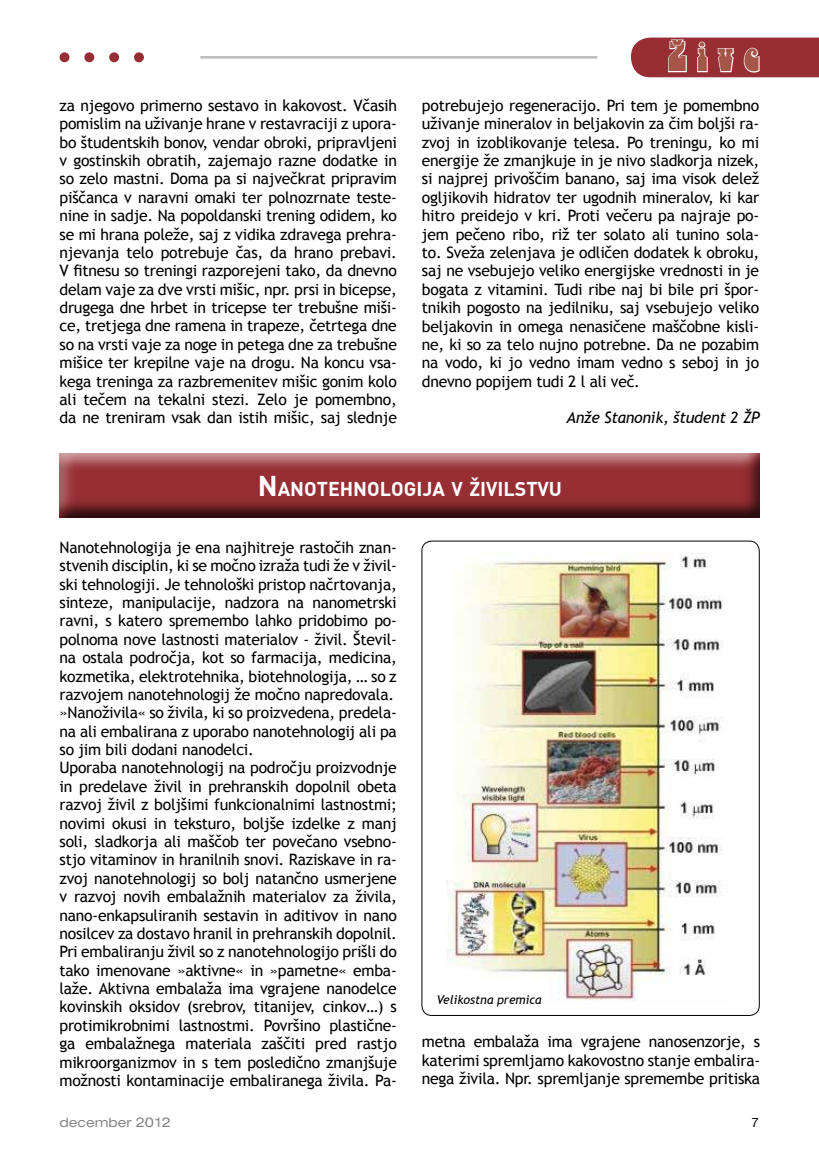
<style>
.page{position:relative;width:819px;height:1166px;background:#fff}
.page>*{position:absolute;margin:0;border:0;box-sizing:border-box;transform-origin:0 0}
.t1{font:43.75px "Bottleneck PEE";color:#a65549}
.t2{font:19.6px "DIN Bold";color:#fff}
.t3{font:15.75px/18.4px "Trebuchet MS";letter-spacing:-.015em;color:#000;text-align:justify}
.t4{font:italic 15.75px "Trebuchet MS";letter-spacing:-.015em;color:#000}
.t5{font:14px "Nimbus San DEE Regu Exte";color:#808285}
.t6{font:14px "Nimbus San DEE";color:#000}
.t7{font:italic 12.25px "Trebuchet MS";color:#000}
.s1{font-size:28px}
</style>
<div class="page">
<div style="left:60px;top:52px;width:9px;height:10px;background:#962e34;border-radius:50%"></div>
<div style="left:84px;top:52px;width:10px;height:10px;background:#962e34;border-radius:50%"></div>
<div style="left:109px;top:52px;width:10px;height:10px;background:#962e34;border-radius:50%"></div>
<div style="left:134px;top:52px;width:10px;height:10px;background:#962e34;border-radius:50%"></div>
<hr style="left:200px;top:56px;width:397px;height:3px;background:#bcbec0">
<svg style="left:631px;top:38px;width:188px;height:39px;background:#a1454a"></svg>
<div style="left:59px;top:452px;width:702px;height:66px;background:#000;opacity:.75"></div>
<img style="left:447px;top:552px;width:276px;height:449px">
<div style="left:426px;top:983px;width:123px;height:31px;background:#fff"></div>
<h1 class="t1" style="left:668px;top:35px;width:92px">Živc</h1>
<p class="t3" style="left:60px;top:96px;width:339px">za njegovo primerno sestavo in kakovost. Včasih pomislim na uživanje hrane v restavraciji z upora&shy;bo študentskih bonov, vendar obroki, pripravljeni v gostinskih obratih, zajemajo razne dodatke in so zelo mastni. Doma pa si največkrat pripravim piščanca v naravni omaki ter polnozrnate teste&shy;nine in sadje. Na popoldanski trening odidem, ko se mi hrana poleže, saj z vidika zdravega prehra&shy;njevanja telo potrebuje čas, da hrano prebavi.<br>V fitnesu so treningi razporejeni tako, da dnevno delam vaje za dve vrsti mišic, npr. prsi in bicepse, drugega dne hrbet in tricepse ter trebušne miši&shy;ce, tretjega dne ramena in trapeze, četrtega dne so na vrsti vaje za noge in petega dne za trebušne mišice ter krepilne vaje na drogu. Na koncu vsa&shy;kega treninga za razbremenitev mišic gonim kolo ali tečem na tekalni stezi. Zelo je pomembno, da ne treniram vsak dan istih mišic, saj slednje</p>
<p class="t3" style="left:422px;top:96px;width:339px">potrebujejo regeneracijo. Pri tem je pomembno uživanje mineralov in beljakovin za čim boljši ra&shy;zvoj in izoblikovanje telesa. Po treningu, ko mi energije že zmanjkuje in je nivo sladkorja nizek, si najprej privoščim banano, saj ima visok delež ogljikovih hidratov ter ugodnih mineralov, ki kar hitro preidejo v kri. Proti večeru pa najraje po&shy;jem pečeno ribo, riž ter solato ali tunino sola&shy;to. Sveža zelenjava je odličen dodatek k obroku, saj ne vsebujejo veliko energijske vrednosti in je bogata z vitamini. Tudi ribe naj bi bile pri špor&shy;tnikih pogosto na jedilniku, saj vsebujejo veliko beljakovin in omega nenasičene maščobne kisli&shy;ne, ki so za telo nujno potrebne. Da ne pozabim na vodo, ki jo vedno imam vedno s seboj in jo dnevno popijem tudi 2 l ali več.</p>
<p class="t4" style="left:566px;top:408px;width:195px">Anže Stanonik, študent 2 ŽP</p>
<p class="t2" style="left:258px;top:476px;width:306px"><span class="s1">N</span>ANOTEHNOLOGIJA V ŽIVILSTVU</p>
<p class="t3" style="left:60px;top:538px;width:339px;text-align:left">Nanotehnologija je ena najhitreje rastočih znan&shy;stvenih disciplin, ki se močno izraža tudi že v živil&shy;ski tehnologiji. Je tehnološki pristop načrtovanja, sinteze, manipulacije, nadzora na nanometrski ravni, s katero spremembo lahko pridobimo po&shy;polnoma nove lastnosti materialov - živil. Števil&shy;na ostala področja, kot so farmacija, medicina, kozmetika, elektrotehnika, biotehnologija, … so z razvojem nanotehnologij že močno napredovala. »Nanoživila« so živila, ki so proizvedena, predela&shy;na ali embalirana z uporabo nanotehnologij ali pa so jim bili dodani nanodelci.<br>Uporaba nanotehnologij na področju proizvodnje in predelave živil in prehranskih dopolnil obeta razvoj živil z boljšimi funkcionalnimi lastnostmi; novimi okusi in teksturo, boljše izdelke z manj soli, sladkorja ali maščob ter povečano vsebno&shy;stjo vitaminov in hranilnih snovi. Raziskave in ra&shy;zvoj nanotehnologij so bolj natančno usmerjene v razvoj novih embalažnih materialov za živila, nano-enkapsuliranih sestavin in aditivov in nano nosilcev za dostavo hranil in prehranskih dopolnil.<br>Pri embaliranju živil so z nanotehnologijo prišli do tako imenovane »aktivne« in »pametne« emba&shy;laže. Aktivna embalaža ima vgrajene nanodelce kovinskih oksidov (srebrov, titanijev, cinkov…) s protimikrobnimi lastnostmi. Površino plastične&shy;ga embalažnega materiala zaščiti pred rastjo mikroorganizmov in s tem posledično zmanjšuje možnosti kontaminacije embaliranega živila. Pa-</p>
<p class="t7" style="left:437px;top:992px;width:106px">Velikostna premica</p>
<p class="t3" style="left:422px;top:1033px;width:340px">metna embalaža ima vgrajene nanosenzorje, s katerimi spremljamo kakovostno stanje embalira&shy;nega živila. Npr. spremljanje spremembe pritiska</p>
<p class="t5" style="left:60px;top:1114px;width:112px">december 2012</p>
<p class="t6" style="left:751px;top:1114px;width:10px">7</p>
</div>
